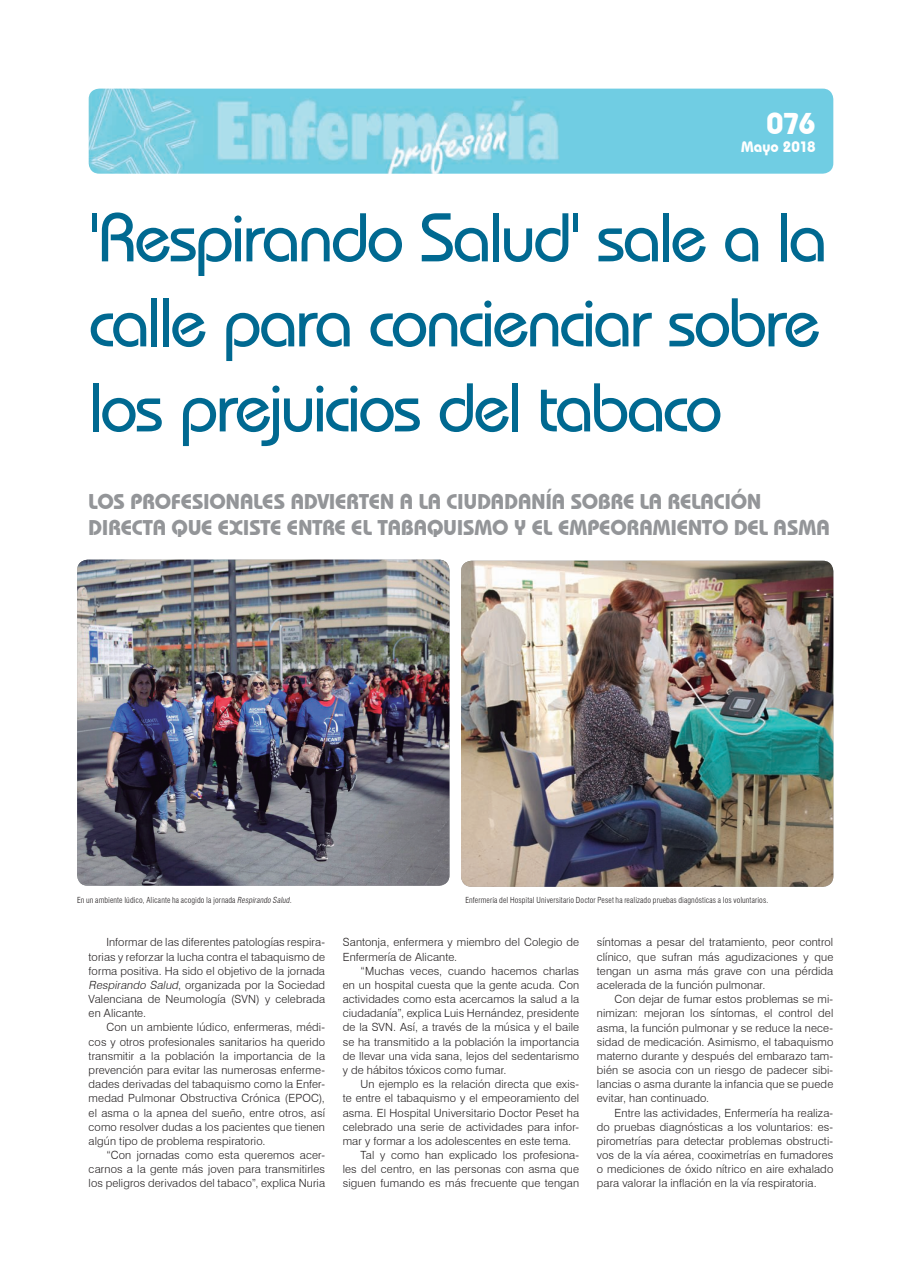
<style>
.page{position:relative;width:922px;height:1276px;background:#fff}
.page>*{position:absolute;margin:0;border:0;box-sizing:border-box;transform-origin:0 0}
.t1{font:500 68.75px/85px "Bauhaus IT Cby BT";letter-spacing:-.04em;color:#006991;text-align:justify}
.t2{font:700 30px "Bauhaus IT Cby BT";color:#fff}
.t3{font:700 21.25px/25.5px "Bauhaus IT Cby BT";color:#939598}
.t4{font:700 15px "Bauhaus IT Cby BT";color:#fff}
.t5{font:300 11.25px/14.1px "Swiss 721 BT";letter-spacing:.01em;color:#231f20;text-align:justify}
.t6{font:300 condensed 8.12px "Swiss 721 BT";letter-spacing:.015em;color:#231f20}
.s1{font-style:italic}
</style>
<div class="page">
<img style="left:89px;top:89px;width:744px;height:85px">
<img style="left:77px;top:559px;width:372px;height:326px">
<img style="left:461px;top:561px;width:372px;height:326px">
<h2 class="t2" style="left:766px;top:105px;width:51px">076</h2>
<h3 class="t4" style="left:741px;top:137px;width:76px">Mayo 2018</h3>
<h1 class="t1" style="left:89px;top:194px;width:739px">'Respirando Salud' sale a la calle para concienciar sobre los prejuicios del tabaco</h1>
<h3 class="t3" style="left:89px;top:489px;width:742px">LOS PROFESIONALES ADVIERTEN A LA CIUDADANÍA SOBRE LA RELACIÓN<br>DIRECTA QUE EXISTE ENTRE EL TABAQUISMO Y EL EMPEORAMIENTO DEL ASMA</h3>
<p class="t6" style="left:77px;top:895px;width:218px">En un ambiente lúdico, Alicante ha acogido la jornada <span class="s1">Respirando Salud.</span></p>
<p class="t6" style="left:465px;top:895px;width:304px">Enfermería del Hospital Universitario Doctor Peset ha realizado pruebas diagnósticas a los voluntarios.</p>
<p class="t5" style="left:89px;top:935px;width:238px;text-indent:18px">Informar de las diferentes patologías respira&shy;torias y reforzar la lucha contra el tabaquismo de forma positiva. Ha sido el objetivo de la jornada <span class="s1">Respirando Salud</span>, organizada por la Sociedad Valenciana de Neumología (SVN) y celebrada en Alicante.</p>
<p class="t5" style="left:89px;top:1020px;width:238px;text-indent:18px">Con un ambiente lúdico, enfermeras, médi&shy;cos y otros profesionales sanitarios ha querido transmitir a la población la importancia de la prevención para evitar las numerosas enferme&shy;dades derivadas del tabaquismo como la Enfer&shy;medad Pulmonar Obstructiva Crónica (EPOC), el asma o la apnea del sueño, entre otros, así como resolver dudas a los pacientes que tienen algún tipo de problema respiratorio.</p>
<p class="t5" style="left:89px;top:1148px;width:238px;text-indent:18px">“Con jornadas como esta queremos acer&shy;carnos a la gente más joven para transmitirles los peligros derivados del tabaco”, explica Nuria</p>
<p class="t5" style="left:343px;top:935px;width:238px">Santonja, enfermera y miembro del Colegio de<br>Enfermería de Alicante.</p>
<p class="t5" style="left:343px;top:963px;width:238px;text-indent:18px">“Muchas veces, cuando hacemos charlas en un hospital cuesta que la gente acuda. Con actividades como esta acercamos la salud a la ciudadanía”, explica Luis Hernández, presidente de la SVN. Así, a través de la música y el baile se ha transmitido a la población la importancia de llevar una vida sana, lejos del sedentarismo y de hábitos tóxicos como fumar.</p>
<p class="t5" style="left:360px;top:1077px;width:220px">Un ejemplo es la relación directa que exis-</p>
<p class="t5" style="left:343px;top:1091px;width:238px">te entre el tabaquismo y el empeoramiento del</p>
<p class="t5" style="left:343px;top:1105px;width:238px">asma. El Hospital Universitario Doctor Peset ha</p>
<p class="t5" style="left:343px;top:1119px;width:238px">celebrado una serie de actividades para infor-</p>
<p class="t5" style="left:343px;top:1133px;width:230px">mar y formar a los adolescentes en este tema.</p>
<p class="t5" style="left:360px;top:1148px;width:220px">Tal y como han explicado los profesiona-</p>
<p class="t5" style="left:343px;top:1162px;width:238px">les del centro, en las personas con asma que</p>
<p class="t5" style="left:343px;top:1176px;width:238px">siguen fumando es más frecuente que tengan</p>
<p class="t5" style="left:596px;top:935px;width:238px">síntomas a pesar del tratamiento, peor control clínico, que sufran más agudizaciones y que tengan un asma más grave con una pérdida acelerada de la función pulmonar.</p>
<p class="t5" style="left:596px;top:992px;width:238px;text-indent:18px">Con dejar de fumar estos problemas se mi&shy;nimizan: mejoran los síntomas, el control del asma, la función pulmonar y se reduce la nece&shy;sidad de medicación. Asimismo, el tabaquismo materno durante y después del embarazo tam&shy;bién se asocia con un riesgo de padecer sibi&shy;lancias o asma durante la infancia que se puede evitar, han continuado.</p>
<p class="t5" style="left:596px;top:1105px;width:238px;text-indent:18px">Entre las actividades, Enfermería ha realiza&shy;do pruebas diagnósticas a los voluntarios: es&shy;pirometrías para detectar problemas obstructi&shy;vos de la vía aérea, cooximetrías en fumadores o mediciones de óxido nítrico en aire exhalado para valorar la inflación en la vía respiratoria.</p>
</div>
